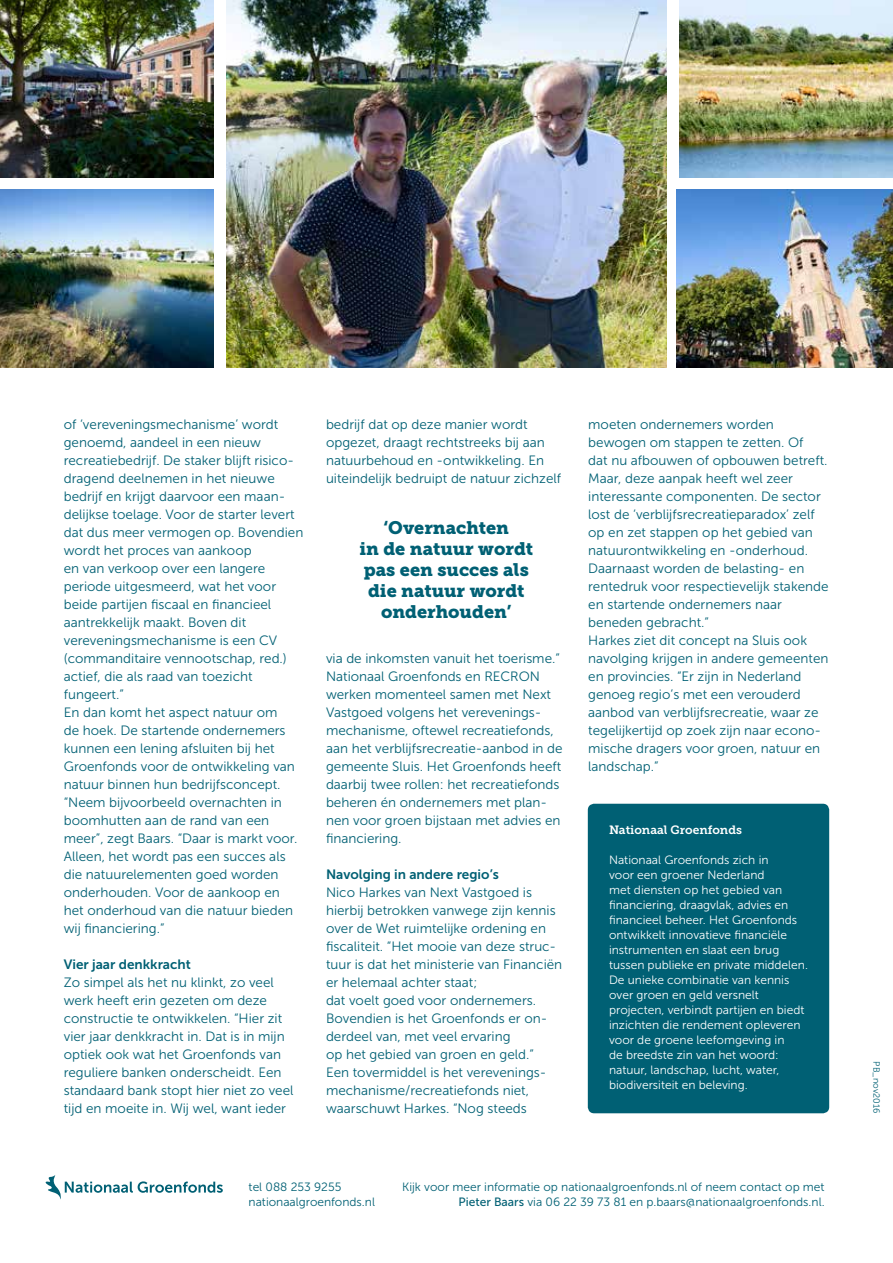
<style>
.page{position:relative;width:893px;height:1263px;background:#fff}
.page>*{position:absolute;margin:0;border:0;box-sizing:border-box;transform-origin:0 0}
.t1{font:18px/21px "Museo Slab 900";color:#006074;text-align:center}
.t2{font:13.5px/18px "Museo Sans 300";color:#006074}
.t3{font:13.5px "Museo Sans 700";color:#006074}
.t4{font:12px/15px "Museo Sans 300";color:#fff}
.t5{font:12px/15px "Museo Sans 300";color:#006074;text-align:right}
.t6{font:12px "Museo Slab 700";color:#fff}
.t7{font:9px "Museo Sans 300";color:#006074}
.s1{font-family:"Museo Sans 500"}
</style>
<div class="page">
<img style="left:0;top:0;width:214px;height:177px">
<img style="left:226px;top:0;width:440px;height:367px">
<img style="left:0;top:190px;width:214px;height:177px">
<img style="left:679px;top:0;width:214px;height:177px">
<img style="left:676px;top:190px;width:217px;height:177px">
<div style="left:588px;top:804px;width:241px;height:309px;background:#006074;border-radius:6px"></div>
<svg style="left:45px;top:1175px;width:178px;height:24px"></svg>
<p class="t2" style="left:64px;top:415px;width:241px">of ‘vereveningsmechanisme’ wordt genoemd, aandeel in een nieuw recreatiebedrijf. De staker blijft risico&shy;dragend deelnemen in het nieuwe bedrijf en krijgt daarvoor een maan&shy;delijkse toelage. Voor de starter levert dat dus meer vermogen op. Bovendien wordt het proces van aankoop<br>en van verkoop over een langere periode uitgesmeerd, wat het voor beide partijen fiscaal en financieel aantrekkelijk maakt. Boven dit vereveningsmechanisme is een CV (commanditaire vennootschap, red.) actief, die als raad van toezicht fungeert.”<br>En dan komt het aspect natuur om<br>de hoek. De startende ondernemers kunnen een lening afsluiten bij het Groenfonds voor de ontwikkeling van natuur binnen hun bedrijfsconcept. “Neem bijvoorbeeld overnachten in boomhutten aan de rand van een meer”, zegt Baars. “Daar is markt voor.<br>Alleen, het wordt pas een succes als die natuurelementen goed worden onderhouden. Voor de aankoop en<br>het onderhoud van die natuur bieden wij financiering.”</p>
<p class="t3" style="left:64px;top:957px;width:129px">Vier jaar denkkracht</p>
<p class="t2" style="left:64px;top:973px;width:231px">Zo simpel als het nu klinkt, zo veel werk heeft erin gezeten om deze constructie te ontwikkelen. “Hier zit vier jaar denkkracht in. Dat is in mijn optiek ook wat het Groenfonds van reguliere banken onderscheidt. Een standaard bank stopt hier niet zo veel tijd en moeite in. Wij wel, want ieder</p>
<p class="t2" style="left:326px;top:415px;width:237px">bedrijf dat op deze manier wordt opgezet, draagt rechtstreeks bij aan natuurbehoud en -ontwikkeling. En uiteindelijk bedruipt de natuur zichzelf</p>
<h1 class="t1" style="left:359px;top:517px;width:175px">‘Overnachten<br>in de natuur wordt pas een succes als die natuur wordt onderhouden’</h1>
<p class="t2" style="left:326px;top:649px;width:238px">via de inkomsten vanuit het toerisme.” Nationaal Groenfonds en RECRON werken momenteel samen met Next Vastgoed volgens het verevenings&shy;mechanisme, oftewel recreatiefonds, aan het verblijfsrecreatie-aanbod in de gemeente Sluis. Het Groenfonds heeft daarbij twee rollen: het recreatiefonds beheren én ondernemers met plan&shy;nen voor groen bijstaan met advies en financiering.</p>
<p class="t3" style="left:326px;top:867px;width:174px">Navolging in andere regio’s</p>
<p class="t2" style="left:326px;top:883px;width:238px">Nico Harkes van Next Vastgoed is hierbij betrokken vanwege zijn kennis over de Wet ruimtelijke ordening en fiscaliteit. “Het mooie van deze struc&shy;tuur is dat het ministerie van Financiën er helemaal achter staat;<br>dat voelt goed voor ondernemers.<br>Bovendien is het Groenfonds er on&shy;derdeel van, met veel ervaring<br>op het gebied van groen en geld.”<br>Een tovermiddel is het verevenings&shy;mechanisme/recreatiefonds niet, waarschuwt Harkes. “Nog steeds</p>
<p class="t2" style="left:588px;top:415px;width:242px">moeten ondernemers worden bewogen om stappen te zetten. Of<br>dat nu afbouwen of opbouwen betreft.<br>Maar, deze aanpak heeft wel zeer interessante componenten. De sector lost de ‘verblijfsrecreatieparadox’ zelf op en zet stappen op het gebied van natuurontwikkeling en -onderhoud.<br>Daarnaast worden de belasting- en rentedruk voor respectievelijk stakende en startende ondernemers naar beneden gebracht.”<br>Harkes ziet dit concept na Sluis ook navolging krijgen in andere gemeenten en provincies. “Er zijn in Nederland genoeg regio’s met een verouderd aanbod van verblijfsrecreatie, waar ze tegelijkertijd op zoek zijn naar econo&shy;mische dragers voor groen, natuur en landschap.”</p>
<p class="t6" style="left:609px;top:823px;width:134px">Nationaal Groenfonds</p>
<p class="t4" style="left:609px;top:852px;width:200px">Nationaal Groenfonds zich in<br>voor een groener Nederland<br>met diensten op het gebied van financiering, draagvlak, advies en financieel beheer. Het Groenfonds ontwikkelt innovatieve financiële instrumenten en slaat een brug tussen publieke en private middelen.<br>De unieke combinatie van kennis over groen en geld versnelt projecten, verbindt partijen en biedt inzichten die rendement opleveren voor de groene leefomgeving in<br>de breedste zin van het woord: natuur, landschap, lucht, water, biodiversiteit en beleving.</p>
<p class="t5" style="left:249px;top:1180px;width:128px;text-align:left">tel 088 253 9255 nationaalgroenfonds.nl</p>
<p class="t5" style="left:402px;top:1180px;width:424px">Kijk voor meer informatie op nationaalgroenfonds.nl of neem contact op met<br><span class="s1">Pieter Baars</span> via 06 22 39 73 81 en p.baars@nationaalgroenfonds.nl.</p>
<p class="t7" style="left:881px;top:1061px;width:53px;rotate:90deg">PB_nov2016</p>
</div>
